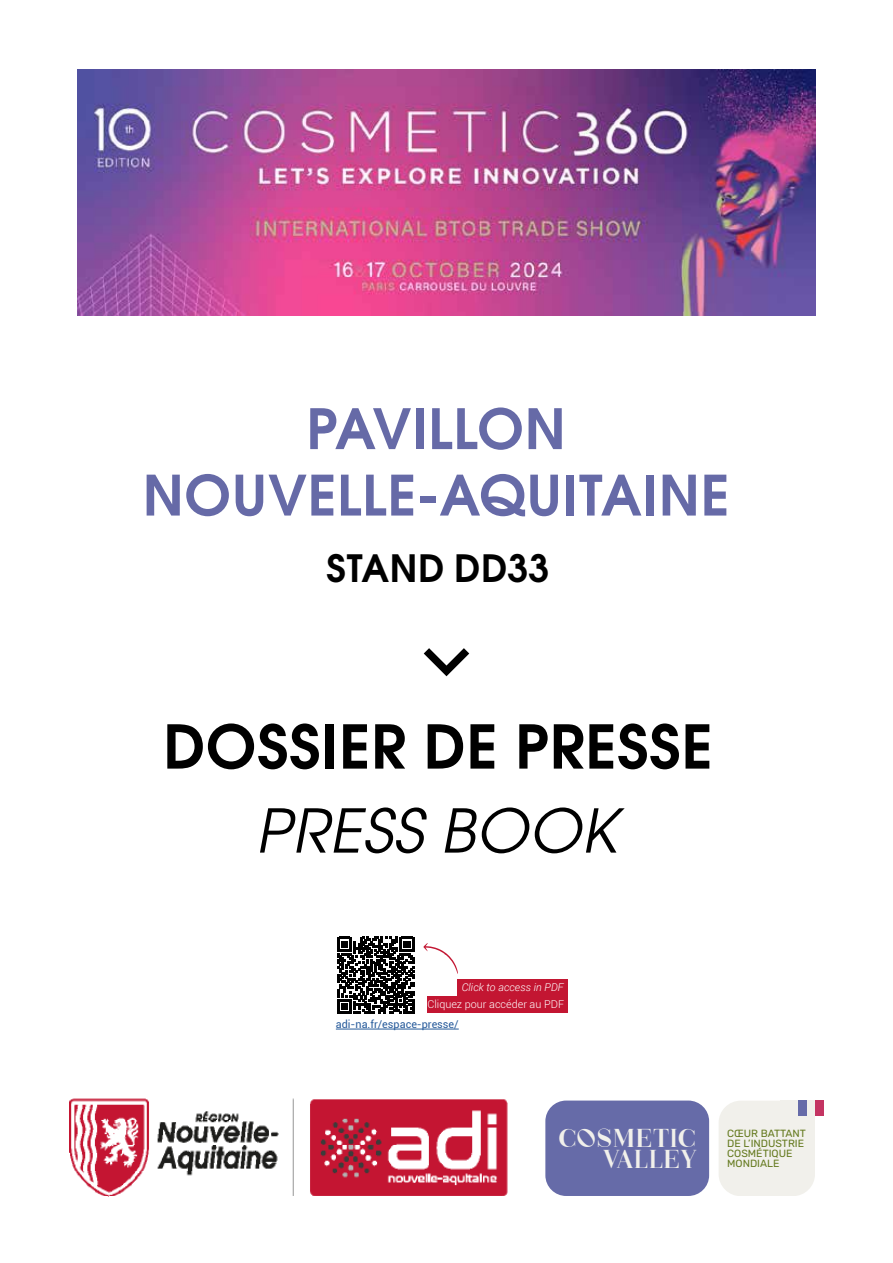
<style>
.page{position:relative;width:893px;height:1263px;background:#fff}
.page>*{position:absolute;margin:0;border:0;box-sizing:border-box;transform-origin:0 0}
.t1{font:700 60px "Te X Gyre Adventor";letter-spacing:.015em;color:#000}
.t2{font:italic 60px "Te X Gyre Adventor";letter-spacing:.015em;color:#000}
.t3{font:700 55.35px/66.4px "Te X Gyre Adventor";letter-spacing:.015em;color:#666aa7;text-align:center}
.t4{font:700 37.5px "Te X Gyre Adventor";letter-spacing:.015em;color:#000}
.t5{font:26.4px/21.1px "Love";letter-spacing:-.01em;color:#f1f0eb;text-align:right}
.t6{font:10.8px "Roboto";color:#275b9b}
.t7{font:300 10.8px "Roboto";color:#fff}
.t8{font:italic 300 10.8px "Roboto";color:#fff}
.t9{font:10.5px/10.2px "Rubik";color:#657a1f}
</style>
<div class="page">
<svg style="left:424px;top:648px;width:45px;height:28px"></svg>
<div style="left:719px;top:1101px;width:96px;height:95px;background:#f1f0eb;border-radius:22px"></div>
<div style="left:780px;top:1100px;width:35px;height:28px;background:#f1f0eb"></div>
<div style="left:815px;top:1100px;width:8px;height:16px;background:#c43462"></div>
<div style="left:798px;top:1100px;width:9px;height:16px;background:#666ba8"></div>
<div style="left:545px;top:1100px;width:164px;height:96px;background:#666ba8;border-radius:21px"></div>
<img style="left:70px;top:1098px;width:438px;height:99px">
<img style="left:77px;top:70px;width:739px;height:246px">
<div style="left:423px;top:996px;width:145px;height:17px;background:#c31632"></div>
<div style="left:325px;top:928px;width:102px;height:94px;background:#fff"></div>
<svg style="left:337px;top:937px;width:77px;height:77px"></svg>
<svg style="left:423px;top:943px;width:35px;height:31px"></svg>
<hr style="left:336px;top:1029px;width:123px;height:1px;background:#275b9b">
<div style="left:457px;top:979px;width:111px;height:16px;background:#c31632"></div>
<h2 class="t3" style="left:143px;top:390px;width:588px">PAVILLON<br>NOUVELLE-AQUITAINE</h2>
<h3 class="t4" style="left:327px;top:535px;width:224px">STAND DD33</h3>
<h1 class="t1" style="left:163px;top:694px;width:551px">DOSSIER DE PRESSE</h1>
<h1 class="t2" style="left:257px;top:783px;width:363px">PRESS BOOK</h1>
<p class="t8" style="left:462px;top:980px;width:104px">Click to access in PDF</p>
<p class="t7" style="left:428px;top:997px;width:138px">Cliquez pour accéder au PDF</p>
<p class="t6" style="left:336px;top:1017px;width:124px">adi-na.fr/espace-presse/</p>
<h3 class="t5" style="left:558px;top:1128px;width:140px">COSMETIC<br>VALLEY</h3>
<p class="t9" style="left:727px;top:1128px;width:80px">CŒUR BATTANT<br>DE L’INDUSTRIE<br>COSMÉTIQUE<br>MONDIALE</p>
</div>
